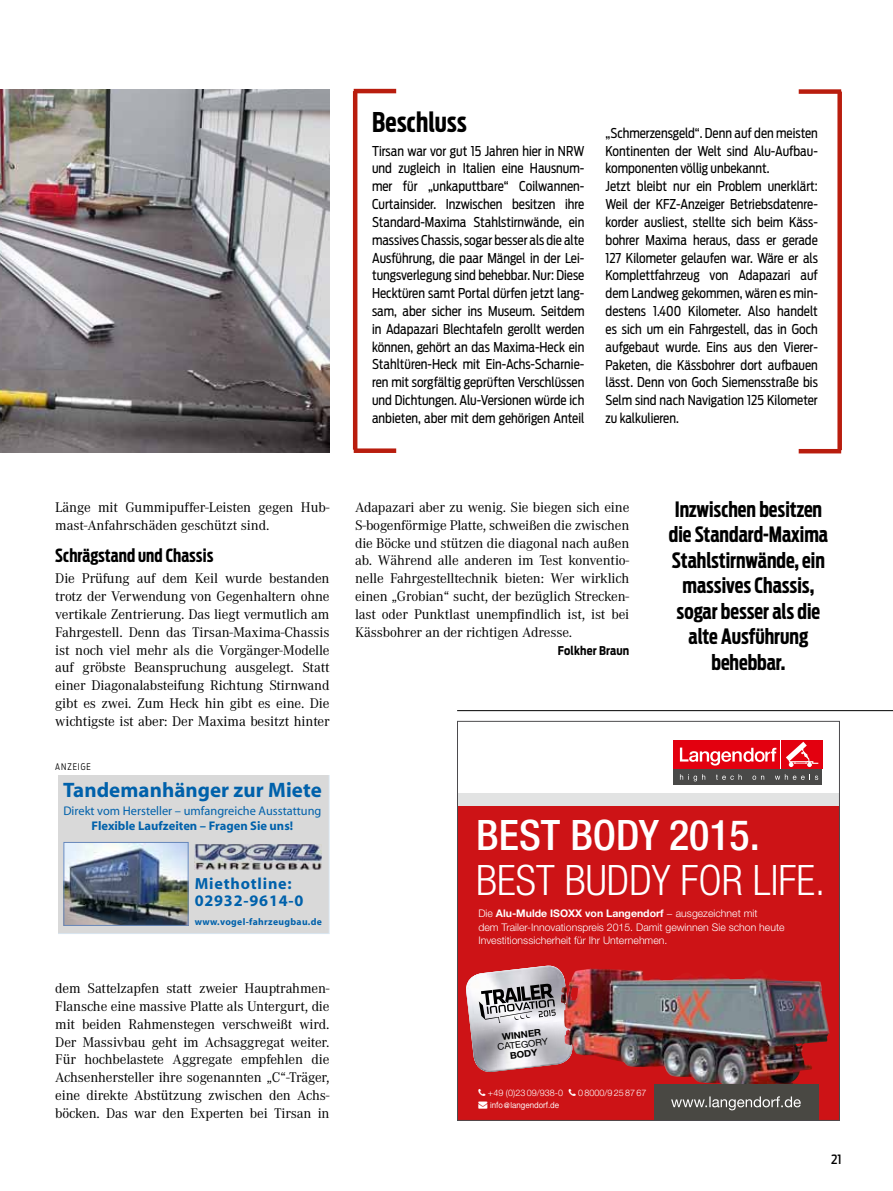
<style>
.page{position:relative;width:893px;height:1191px;background:#fff}
.page>*{position:absolute;margin:0;border:0;box-sizing:border-box;transform-origin:0 0}
.t1{font:300 condensed 42px "Helvetica Neue LT Std";color:#fff}
.t2{font:500 condensed 42px "Helvetica Neue LT Std";color:#fff}
.t3{font:700 27px "Antenna Extra Cond";color:#000}
.t4{font:700 21px/25.5px "Antenna Extra Cond";color:#000;text-align:center}
.t5{font:700 21px "Myriad";letter-spacing:.005em;color:#0061ab}
.t6{font:700 18px "Antenna Extra Cond";letter-spacing:.005em;color:#000}
.t7{font:700 16.2px/17.4px "Myriad";letter-spacing:.05em;color:#0061ab}
.t8{font:14.55px/17.9px "Corporate A";letter-spacing:-.01em;color:#000;text-align:justify}
.t9{font:13.5px/17.9px "Antenna Cond";color:#000;text-align:justify;scale:.95 1}
.t10{font:500 12.75px "Antenna Cond";color:#000}
.t11{font:12.6px "Myriad";color:#0061ab}
.t12{font:700 12.6px "Myriad";color:#0061ab}
.t13{font:700 12px "Antenna Cond";letter-spacing:.015em;color:#000;scale:.95 1}
.t14{font:300 10.5px/13.5px "Helvetica Neue LT Std";color:#fff}
.t15{font:700 9.6px "Myriad";letter-spacing:.035em;color:#0061ab}
.t16{font:700 9.15px "Helvetica Neue AFF 75";color:#000;scale:1.04 1}
.t17{font:9.15px "Helvetica Neue AFF 55 Roman";color:#000;scale:1.04 1}
.t18{font:300 9px "Helvetica Neue LT Std";color:#fff}
.t19{font:9px "Inai Mathi";color:#fff}
.t20{font:300 9px "Antenna Cond";letter-spacing:.11em;color:#000;scale:.95 1}
.s1{font-weight:700}
</style>
<div class="page">
<div style="left:457px;top:804px;width:383px;height:316px;background:#cd1316"></div>
<div style="left:674px;top:769px;width:148px;height:16px;background:#494948"></div>
<svg style="left:680px;top:774px;width:25px;height:7px"></svg>
<svg style="left:716px;top:774px;width:26px;height:6px"></svg>
<svg style="left:752px;top:775px;width:12px;height:5px"></svg>
<svg style="left:775px;top:774px;width:43px;height:6px"></svg>
<div style="left:781px;top:740px;width:41px;height:28px;background:#e3000f"></div>
<svg style="left:786px;top:741px;width:32px;height:26px"></svg>
<div style="left:674px;top:740px;width:106px;height:28px;background:#e3000f"></div>
<svg style="left:680px;top:747px;width:96px;height:18px"></svg>
<div style="left:457px;top:793px;width:383px;height:12px;background:#e2e3e3"></div>
<svg style="left:466px;top:965px;width:95px;height:107px;background:#bda7ac"></svg>
<img style="left:561px;top:968px;width:182px;height:116px">
<div style="left:654px;top:1084px;width:165px;height:36px;background:#494843"></div>
<svg style="left:671px;top:1096px;width:130px;height:14px"></svg>
<div style="left:457px;top:721px;width:383px;height:399px;border:1px solid #4c4b4e"></div>
<hr style="left:457px;top:710px;width:436px;height:1px;background:#000">
<img style="left:0;top:89px;width:330px;height:363px">
<hr style="left:354px;top:89px;width:42px;height:4px;background:#b91d0e">
<hr style="left:353px;top:91px;width:4px;height:358px;background:#b91d0e">
<div style="left:354px;top:448px;width:42px;height:5px;background:#b91d0e"></div>
<svg style="left:58px;top:775px;width:272px;height:159px;background:#d0d1d3"></svg>
<img style="left:66px;top:844px;width:120px;height:79px">
<div style="left:64px;top:842px;width:124px;height:83px;border:1px solid #6787b9"></div>
<div style="left:799px;top:89px;width:42px;height:5px;background:#b91d0e"></div>
<div style="left:837px;top:92px;width:5px;height:358px;background:#b91d0e"></div>
<hr style="left:799px;top:449px;width:42px;height:4px;background:#b91d0e">
<h2 class="t3" style="left:372px;top:106px;width:96px">Beschluss</h2>
<p class="t9" style="left:372px;top:142px;width:225px">Tirsan war vor gut 15 Jahren hier in NRW und zugleich in Italien eine Hausnum&shy;mer für „unkaputtbare“ Coilwannen-Curtainsider. Inzwischen besitzen ihre Standard-Maxima Stahlstirnwände, ein massives Chassis, sogar besser als die alte Ausführung, die paar Mängel in der Lei&shy;tungsverlegung sind behebbar. Nur: Diese Hecktüren samt Portal dürfen jetzt lang&shy;sam, aber sicher ins Museum. Seitdem in Adapazari Blechtafeln gerollt werden können, gehört an das Maxima-Heck ein Stahltüren-Heck mit Ein-Achs-Scharnie&shy;ren mit sorgfältig geprüften Verschlüssen und Dichtungen. Alu-Versionen würde ich anbieten, aber mit dem gehörigen Anteil</p>
<p class="t9" style="left:606px;top:124px;width:225px;text-align:left">„Schmerzensgeld“. Denn auf den meisten Kontinenten der Welt sind Alu-Aufbau&shy;komponenten völlig unbekannt.<br>Jetzt bleibt nur ein Problem unerklärt:<br>Weil der KFZ-Anzeiger Betriebsdatenre&shy;korder ausliest, stellte sich beim Käss&shy;bohrer Maxima heraus, dass er gerade 127 Kilometer gelaufen war. Wäre er als Komplettfahrzeug von Adapazari auf dem Landweg gekommen, wären es min&shy;destens 1.400 Kilometer. Also handelt es sich um ein Fahrgestell, das in Goch aufgebaut wurde. Eins aus den Vierer-Paketen, die Kässbohrer dort aufbauen lässt. Denn von Goch Siemensstraße bis Selm sind nach Navigation 125 Kilometer zu kalkulieren.</p>
<p class="t8" style="left:55px;top:498px;width:276px">Länge mit Gummipuffer-Leisten gegen Hub&shy;mast-Anfahrschäden geschützt sind.</p>
<h3 class="t6" style="left:55px;top:545px;width:160px">Schrägstand und Chassis</h3>
<p class="t8" style="left:55px;top:570px;width:276px">Die Prüfung auf dem Keil wurde bestanden trotz der Verwendung von Gegenhaltern ohne vertikale Zentrierung. Das liegt vermutlich am Fahrgestell. Denn das Tirsan-Maxima-Chassis ist noch viel mehr als die Vorgänger-Modelle auf gröbste Beanspruchung ausgelegt. Statt einer Diagonalabsteifung Richtung Stirnwand gibt es zwei. Zum Heck hin gibt es eine. Die wichtigste ist aber: Der Maxima besitzt hinter</p>
<p class="t20" style="left:55px;top:761px;width:39px">ANZEIGE</p>
<h3 class="t5" style="left:63px;top:779px;width:260px">Tandemanhänger zur Miete</h3>
<p class="t11" style="left:63px;top:804px;width:260px">Direkt vom Hersteller – umfangreiche Ausstattung</p>
<p class="t12" style="left:92px;top:819px;width:203px">Flexible Laufzeiten – Fragen Sie uns!</p>
<p class="t7" style="left:195px;top:875px;width:110px">Miethotline:<br>02932-9614-0</p>
<p class="t15" style="left:195px;top:917px;width:129px">www.vogel-fahrzeugbau.de</p>
<p class="t8" style="left:55px;top:979px;width:276px">dem Sattelzapfen statt zweier Hauptrahmen-Flansche eine massive Platte als Untergurt, die mit beiden Rahmenstegen verschweißt wird.<br>Der Massivbau geht im Achsaggregat weiter.<br>Für hochbelastete Aggregate empfehlen die Achsenhersteller ihre sogenannten „C“-Träger, eine direkte Abstützung zwischen den Achs&shy;böcken. Das war den Experten bei Tirsan in</p>
<p class="t8" style="left:355px;top:498px;width:276px">Adapazari aber zu wenig. Sie biegen sich eine S-bogenförmige Platte, schweißen die zwischen die Böcke und stützen die diagonal nach außen ab. Während alle anderen im Test konventio&shy;nelle Fahrgestelltechnik bieten: Wer wirklich einen „Grobian“ sucht, der bezüglich Strecken&shy;last oder Punktlast unempfindlich ist, ist bei Kässbohrer an der richtigen Adresse.</p>
<p class="t13" style="left:558px;top:643px;width:77px">Folkher Braun</p>
<h3 class="t4" style="left:669px;top:496px;width:161px">Inzwischen besitzen die Standard-Maxima<br>Stahlstirnwände, ein massives Chassis, sogar besser als die alte Ausführung behebbar.</h3>
<h1 class="t2" style="left:476px;top:810px;width:285px">BEST BODY 2015.</h1>
<h1 class="t1" style="left:476px;top:856px;width:350px">BEST BUDDY FOR LIFE.</h1>
<p class="t14" style="left:478px;top:906px;width:308px">Die <span class="s1">Alu-Mulde ISOXX von Langendorf</span> − ausgezeichnet mit<br>dem Trailer-Innovationspreis 2015. Damit gewinnen Sie schon heute<br>Investitionssicherheit für Ihr Unternehmen.</p>
<p class="t16" style="left:501px;top:1031px;width:39px;rotate:-7deg">Winner</p>
<p class="t17" style="left:497px;top:1041px;width:50px;rotate:-7deg">Category</p>
<p class="t16" style="left:509px;top:1049px;width:28px;rotate:-7deg">Body</p>
<p class="t18" style="left:488px;top:1086px;width:77px">+49 (0)2309/938-0</p>
<p class="t18" style="left:578px;top:1086px;width:70px">0 8000/9 25 87 67</p>
<p class="t19" style="left:478px;top:1099px;width:82px">→ info@langendorf.de</p>
<p class="t10" style="left:831px;top:1152px;width:12px">21</p>
</div>
